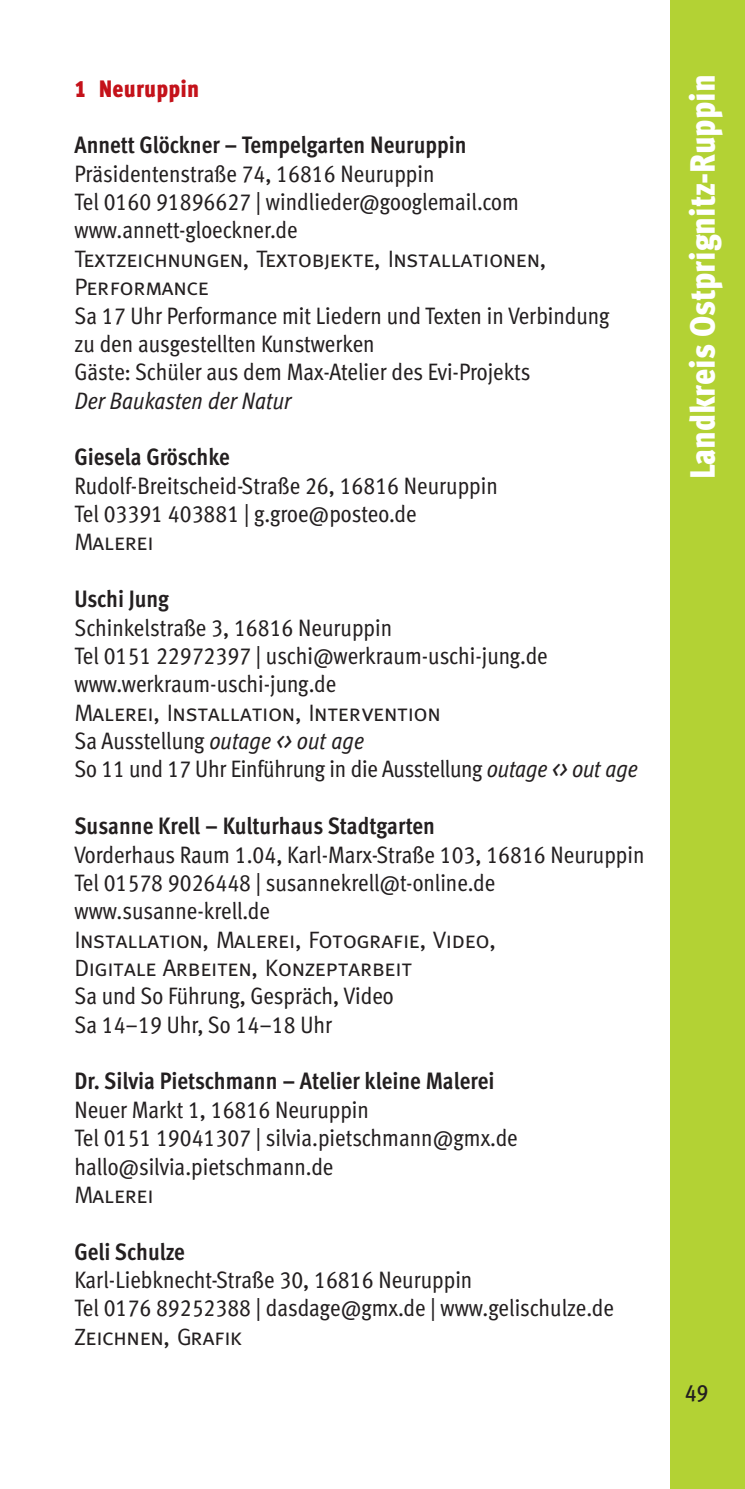
<style>
.page{position:relative;width:745px;height:1489px;background:#fff}
.page>*{position:absolute;margin:0;border:0;box-sizing:border-box;transform-origin:0 0}
.t1{font:900 35px "Meta Cond";color:#fff}
.t2{font:23.75px/28.2px "Meta Cond Book LF";color:#231f20}
.t3{font:23.75px/28.2px "Meta Caps";letter-spacing:-.015em;color:#231f20}
.t4{font:23.75px "Meta Cond Bold LF";color:#231f20}
.t5{font:italic 23.75px "Meta Cond";color:#231f20}
.t6{font:23.75px "Meta Cond Black LF";letter-spacing:.01em;color:#c4121a}
.t7{font:23.75px "Meta Cond Medium LF";color:#231f20}
.s1{font-family:"Meta Cond Book LF";font-style:normal}
.s2{font-family:"Meta Cond";font-style:italic}
</style>
<div class="page">
<div style="left:670px;top:0;width:74px;height:1488px;background:#b3d234"></div>
<p class="t6" style="left:74px;top:74px;width:126px">1 Neuruppin</p>
<p class="t4" style="left:74px;top:131px;width:393px">Annett Glöckner – Tempelgarten Neuruppin</p>
<p class="t2" style="left:74px;top:159px;width:445px">Präsidentenstraße 74, 16816 Neuruppin<br>Tel 0160 91896627 | windlieder@googlemail.com www.annett-gloeckner.de</p>
<p class="t3" style="left:74px;top:244px;width:473px">Textzeichnungen, Textobjekte, Installationen,<br>Performance</p>
<p class="t2" style="left:74px;top:301px;width:536px">Sa 17 Uhr Performance mit Liedern und Texten in Verbindung zu den ausgestellten Kunstwerken<br>Gäste: Schüler aus dem Max-Atelier des Evi-Projekts</p>
<p class="t5" style="left:74px;top:387px;width:218px">Der Baukasten der Natur</p>
<p class="t4" style="left:74px;top:443px;width:157px">Giesela Gröschke</p>
<p class="t2" style="left:74px;top:471px;width:424px">Rudolf-Breitscheid-Straße 26, 16816 Neuruppin<br>Tel 03391 403881 | g.groe@posteo.de</p>
<p class="t3" style="left:74px;top:528px;width:81px">Malerei</p>
<p class="t4" style="left:74px;top:585px;width:96px">Uschi Jung</p>
<p class="t2" style="left:74px;top:613px;width:474px">Schinkelstraße 3, 16816 Neuruppin<br>Tel 0151 22972397 | uschi@werkraum-uschi-jung.de www.werkraum-uschi-jung.de</p>
<p class="t3" style="left:74px;top:698px;width:367px">Malerei, Installation, Intervention</p>
<p class="t5" style="left:74px;top:727px;width:290px"><span class="s1">Sa Ausstellung</span> outage &lt;&gt; out age</p>
<p class="t2" style="left:74px;top:754px;width:564px">So 11 und 17 Uhr Einführung in die Ausstellung <span class="s2">outage &lt;&gt; out age</span></p>
<p class="t4" style="left:74px;top:811px;width:362px">Susanne Krell – Kulturhaus Stadtgarten</p>
<p class="t2" style="left:74px;top:840px;width:571px">Vorderhaus Raum 1.04, Karl-Marx-Straße 103, 16816 Neuruppin<br>Tel 01578 9026448 | susannekrell@t-online.de www.susanne-krell.de</p>
<p class="t3" style="left:74px;top:924px;width:422px">Installation, Malerei, Fotografie, Video,<br>Digitale Arbeiten, Konzeptarbeit</p>
<p class="t2" style="left:74px;top:981px;width:320px">Sa und So Führung, Gespräch, Video<br>Sa 14–19 Uhr, So 14–18 Uhr</p>
<p class="t4" style="left:74px;top:1067px;width:421px">Dr. Silvia Pietschmann – Atelier kleine Malerei</p>
<p class="t2" style="left:74px;top:1095px;width:444px">Neuer Markt 1, 16816 Neuruppin<br>Tel 0151 19041307 | silvia.pietschmann@gmx.de hallo@silvia.pietschmann.de</p>
<p class="t3" style="left:74px;top:1180px;width:81px">Malerei</p>
<p class="t4" style="left:74px;top:1237px;width:112px">Geli Schulze</p>
<p class="t2" style="left:74px;top:1265px;width:540px">Karl-Liebknecht-Straße 30, 16816 Neuruppin<br>Tel 0176 89252388 | dasdage@gmx.de | www.gelischulze.de</p>
<p class="t3" style="left:74px;top:1321px;width:170px">Zeichnen, Grafik</p>
<h1 class="t1" style="left:681px;top:479px;width:406px;rotate:-90deg">Landkreis Ostprignitz-Ruppin</h1>
<p class="t7" style="left:684px;top:1379px;width:25px">49</p>
</div>
